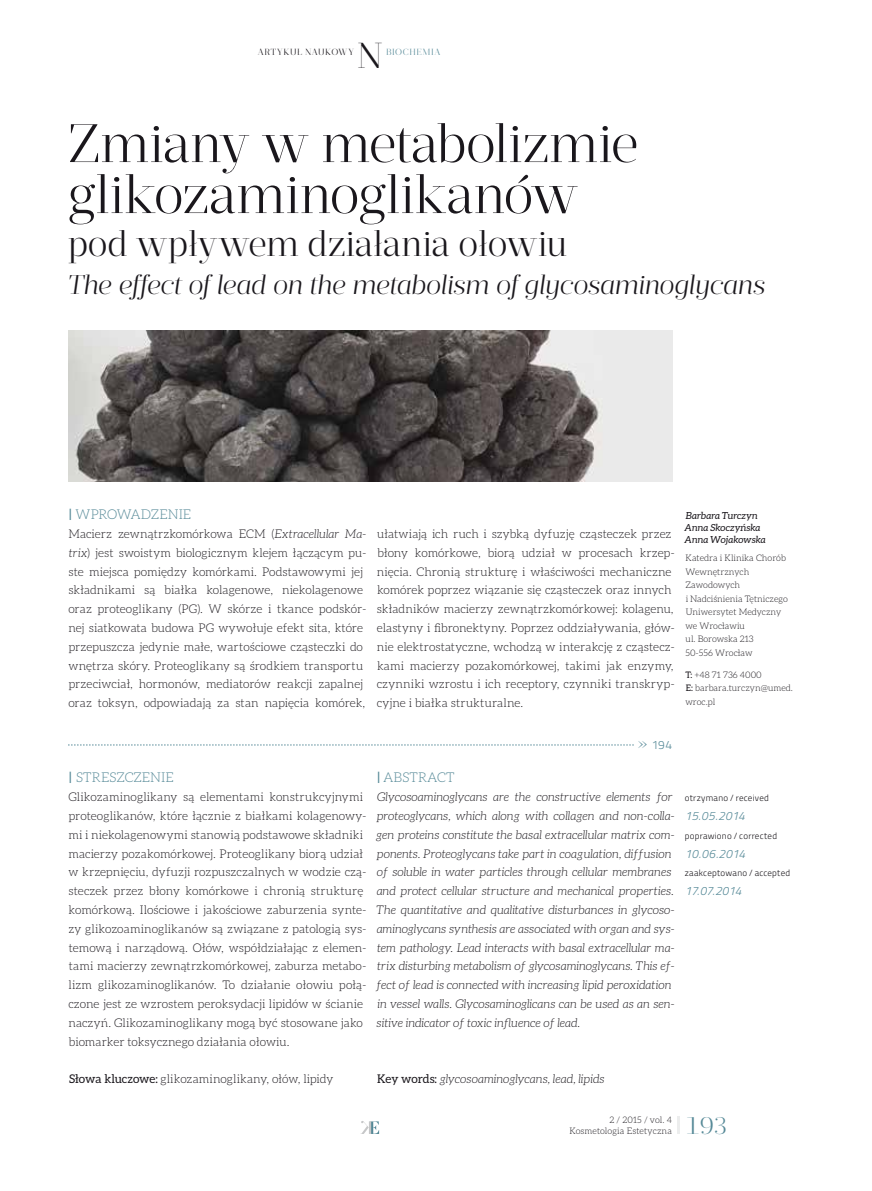
<style>
.page{position:relative;width:872px;height:1191px;background:#fff}
.page>*{position:absolute;margin:0;border:0;box-sizing:border-box;transform-origin:0 0}
.t1{font:300 54px/51px "Prumo Display";letter-spacing:.005em;color:#1a171c}
.t2{font:300 36px "Prumo Display";color:#1a171c}
.t3{font:italic 300 27px "Prumo Display";letter-spacing:-.01em;color:#1a171c}
.t4{font:300 24px "Prumo Display";color:#558997}
.t5{font:300 13.5px "Aleo";letter-spacing:.005em;color:#558997}
.t6{font:300 12px/18.8px "Aleo";letter-spacing:.005em;color:#1a171c}
.t7{font:italic 300 12px/18.8px "Aleo";color:#1a171c}
.t8{font:italic 300 12px "Titillium";letter-spacing:-.015em;color:#558997}
.t9{font:300 12px "Titillium";color:#558997}
.t10{font:italic 9.75px/12px "Aleo";color:#1a171c}
.t11{font:300 9px/13.5px "Aleo";color:#1a171c}
.t12{font:300 9px "Titillium";letter-spacing:.025em;color:#1a171c}
.t13{font:300 9px "Prumo Display";letter-spacing:.075em;color:#1a171c}
.t14{font:300 9px "Prumo Display";letter-spacing:.065em;color:#558997}
.s1{font-weight:700;font-size:12px}
.s2{font-style:italic}
.s3{font-weight:400}
.s4{font-family:"Prumo Display";font-size:18px}
.s5{font-weight:400;font-style:normal}
</style>
<div class="page">
<svg style="left:361px;top:1121px;width:18px;height:13px"></svg>
<svg style="left:677px;top:1117px;width:2px;height:17px"></svg>
<svg style="left:68px;top:744px;width:566px;height:1px"></svg>
<img style="left:68px;top:331px;width:604px;height:150px">
<p class="t13" style="left:258px;top:47px;width:98px">artykuł naukowy</p>
<h2 class="t2" style="left:357px;top:34px;width:27px">N</h2>
<p class="t14" style="left:386px;top:47px;width:56px">biochemia</p>
<h1 class="t1" style="left:68px;top:118px;width:572px">Zmiany w metabolizmie glikozaminoglikanów</h1>
<h2 class="t2" style="left:68px;top:222px;width:500px">pod wpływem działania ołowiu</h2>
<h3 class="t3" style="left:68px;top:268px;width:699px">The effect of lead on the metabolism of glycosaminoglycans</h3>
<p class="t5" style="left:69px;top:507px;width:50px"><span class="s1">|</span> Wprowa</p>
<p class="t5" style="left:141px;top:507px;width:52px">dzenie</p>
<p class="t6" style="left:68px;top:524px;width:300px">Macierz zewnątrzkomórkowa ECM (<span class="s2">Extracellular Ma&shy;trix</span>) jest swoistym biologicznym klejem łączącym pu&shy;ste miejsca pomiędzy komórkami. Podstawowymi jej składnikami są białka kolagenowe, niekolagenowe oraz proteoglikany (PG). W skórze i tkance podskór&shy;nej siatkowata budowa PG wywołuje efekt sita, które przepuszcza jedynie małe, wartościowe cząsteczki do wnętrza skóry. Proteoglikany są środkiem transportu przeciwciał, hormonów, mediatorów reakcji zapalnej oraz toksyn, odpowiadają za stan napięcia komórek,</p>
<p class="t6" style="left:377px;top:524px;width:300px">ułatwiają ich ruch i szybką dyfuzję cząsteczek przez błony komórkowe, biorą udział w procesach krzep&shy;nięcia. Chronią strukturę i właściwości mechaniczne komórek poprzez wiązanie się cząsteczek oraz innych składników macierzy zewnątrzkomórkowej: kolagenu, elastyny i fibronektyny. Poprzez oddziaływania, głów&shy;nie elektrostatyczne, wchodzą w interakcję z cząstecz&shy;kami macierzy pozakomórkowej, takimi jak enzymy, czynniki wzrostu i ich receptory, czynniki transkryp&shy;cyjne i białka strukturalne.</p>
<p class="t10" style="left:684px;top:510px;width:83px">Barbara Turczyn<br>Anna Skoczyńska<br>Anna Wojakowska</p>
<p class="t11" style="left:685px;top:551px;width:104px">Katedra i Klinika Chorób<br>Wewnętrznych<br>Zawodowych<br>i Nadciśnienia Tętniczego<br>Uniwersytet Medyczny we Wrocławiu<br>ul. Borowska 213<br>50-556 Wrocław</p>
<p class="t11" style="left:685px;top:667px;width:109px"><span class="s3">T:</span> +48 71 736 4000<br><span class="s3">E:</span> barbara.turczyn@umed. wroc.pl</p>
<p class="t5" style="left:69px;top:770px;width:49px"><span class="s1">|</span> Streszcz</p>
<p class="t5" style="left:142px;top:770px;width:33px">enie</p>
<p class="t6" style="left:68px;top:787px;width:300px">Glikozaminoglikany są elementami konstrukcyjnymi proteoglikanów, które łącznie z białkami kolagenowy&shy;mi i niekolagenowymi stanowią podstawowe składniki macierzy pozakomórkowej. Proteoglikany biorą udział w krzepnięciu, dyfuzji rozpuszczalnych w wodzie czą&shy;steczek przez błony komórkowe i chronią strukturę komórkową. Ilościowe i jakościowe zaburzenia synte&shy;zy glikozoaminoglikanów są związane z patologią sys&shy;temową i narządową. Ołów, współdziałając z elemen&shy;tami macierzy zewnątrzkomórkowej, zaburza metabo&shy;lizm glikozaminoglikanów. To działanie ołowiu połą&shy;czone jest ze wzrostem peroksydacji lipidów w ścianie naczyń. Glikozaminoglikany mogą być stosowane jako biomarker toksycznego działania ołowiu.</p>
<p class="t6" style="left:69px;top:1069px;width:266px"><span class="s3">Słowa kluczowe:</span> glikozaminoglikany, ołów, lipidy</p>
<p class="t9" style="left:637px;top:736px;width:36px"><span class="s4">»</span> 194</p>
<p class="t5" style="left:378px;top:770px;width:60px"><span class="s1">|</span> Abstract</p>
<p class="t7" style="left:376px;top:787px;width:301px">Glycosoaminoglycans are the constructive elements for proteoglycans, which along with collagen and non-colla&shy;gen proteins constitute the basal extracellular matrix com&shy;ponents. Proteoglycans take part in coagulation, diffusion of soluble in water particles through cellular membranes and protect cellular structure and mechanical properties.<br>The quantitative and qualitative disturbances in glycoso&shy;aminoglycans synthesis are associated with organ and sys&shy;tem pathology. Lead interacts with basal extracellular ma&shy;trix disturbing metabolism of glycosaminoglycans. This ef&shy;fect of lead is connected with increasing lipid peroxidation in vessel walls. Glycosaminoglicans can be used as an sen&shy;sitive indicator of toxic influence of lead.</p>
<p class="t7" style="left:377px;top:1069px;width:229px"><span class="s5">Key words:</span> glycosoaminoglycans, lead, lipids</p>
<p class="t12" style="left:685px;top:791px;width:86px">otrzymano / received</p>
<p class="t8" style="left:685px;top:807px;width:61px">15.05.2014</p>
<p class="t12" style="left:685px;top:829px;width:94px">poprawiono / corrected</p>
<p class="t8" style="left:685px;top:844px;width:62px">10.06.2014</p>
<p class="t12" style="left:685px;top:866px;width:107px">zaakceptowano / accepted</p>
<p class="t8" style="left:685px;top:882px;width:58px">17.07.2014</p>
<p class="t11" style="left:569px;top:1114px;width:104px;line-height:10.5px;text-align:right">2 / 2015 / vol. 4<br>Kosmetologia Estetyczna</p>
<h3 class="t4" style="left:685px;top:1111px;width:45px">193</h3>
</div>
